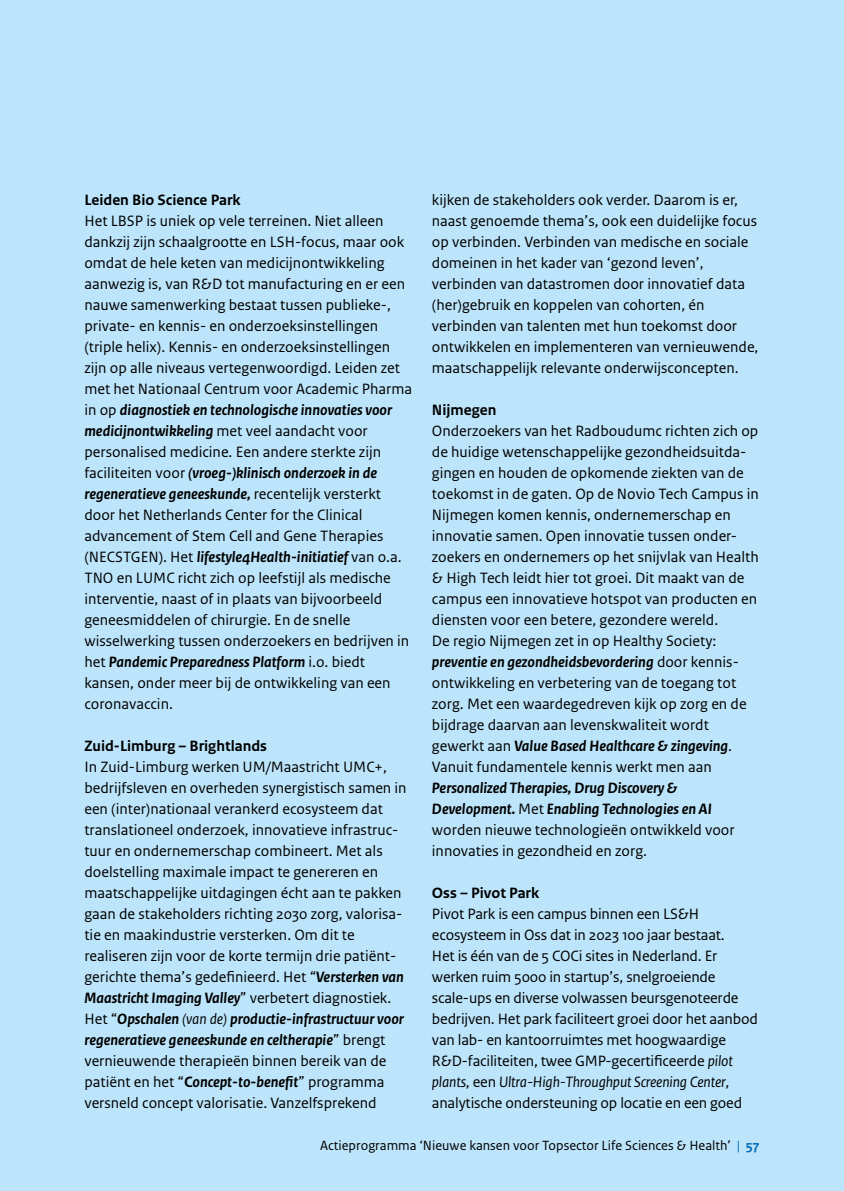
<style>
.page{position:relative;width:844px;height:1191px;background:#fff}
.page>*{position:absolute;margin:0;border:0;box-sizing:border-box;transform-origin:0 0}
._10_RO_Broodtekst_Sa{font:15.75px/21px "Rijksoverheid Sans Text";color:#000}
._06_RO_Subalineakop{font:700 15.75px "Rijksoverheid Sans Text";color:#000}
.t1{font:14px "Rijksoverheid Sans Text";color:#000}
.s1{font-weight:700;font-style:italic}
.s2{font-style:italic}
.s3{font-weight:700}
.s4{color:#0069b3}
.s5{font-weight:700;color:#0069b3}
</style>
<div class="page">
<div style="left:0;top:0;width:843px;height:1191px;background:#bce4fa"></div>
<p class="_06_RO_Subalineakop" style="left:84px;top:191px;width:158px">Leiden Bio Science Park</p>
<p class="_10_RO_Broodtekst_Sa" style="left:84px;top:210px;width:329px">Het LBSP is uniek op vele terreinen. Niet alleen dankzij zijn schaalgrootte en LSH-focus, maar ook omdat de hele keten van medicijnontwikkeling aanwezig is, van R&amp;D tot manufacturing en er een nauwe samenwerking bestaat tussen publieke-, private- en kennis- en onderzoeksinstellingen (triple helix). Kennis- en onderzoeksinstellingen zijn op alle niveaus vertegenwoordigd. Leiden zet met het Nationaal Centrum voor Academic Pharma in op <span class="s1">diagnostiek en technologische innovaties voor medicijnontwikkeling</span> met veel aandacht voor personalised medicine. Een andere sterkte zijn faciliteiten voor <span class="s1">(vroeg-)klinisch onderzoek in de regeneratieve geneeskunde,</span> recentelijk versterkt door het Netherlands Center for the Clinical advancement of Stem Cell and Gene Therapies (NECSTGEN). Het <span class="s1">lifestyle4Health-initiatief</span> van o.a.<br>TNO en LUMC richt zich op leefstijl als medische interventie, naast of in plaats van bijvoorbeeld geneesmiddelen of chirurgie. En de snelle wisselwerking tussen onderzoekers en bedrijven in het <span class="s1">Pandemic Preparedness Platform</span> i.o. biedt kansen, onder meer bij de ontwikkeling van een coronavaccin.</p>
<p class="_06_RO_Subalineakop" style="left:84px;top:737px;width:184px">Zuid-Limburg – Brightlands</p>
<p class="_10_RO_Broodtekst_Sa" style="left:84px;top:756px;width:324px">In Zuid-Limburg werken UM/Maastricht UMC+, bedrijfsleven en overheden synergistisch samen in een (inter)nationaal verankerd ecosysteem dat translationeel onderzoek, innovatieve infrastruc&shy;tuur en ondernemerschap combineert. Met als doelstelling maximale impact te genereren en maatschappelijke uitdagingen écht aan te pakken gaan de stakeholders richting 2030 zorg, valorisa&shy;tie en maakindustrie versterken. Om dit te realiseren zijn voor de korte termijn drie patiënt&shy;gerichte thema’s gedefinieerd. Het “<span class="s1">Versterken van Maastricht Imaging Valley</span>” verbetert diagnostiek.<br>Het “<span class="s1">Opschalen</span> <span class="s2">(van de)</span> <span class="s1">productie-infrastructuur voor regeneratieve geneeskunde en celtherapie</span>” brengt vernieuwende therapieën binnen bereik van de patiënt en het “<span class="s3">C</span><span class="s1">oncept-to-benefit</span>” programma versneld concept valorisatie. Vanzelfsprekend</p>
<p class="_10_RO_Broodtekst_Sa" style="left:432px;top:189px;width:328px">kijken de stakeholders ook verder. Daarom is er, naast genoemde thema’s, ook een duidelijke focus op verbinden. Verbinden van medische en sociale domeinen in het kader van ‘gezond leven’, verbinden van datastromen door innovatief data (her)gebruik en koppelen van cohorten, én verbinden van talenten met hun toekomst door ontwikkelen en implementeren van vernieuwende, maatschappelijk relevante onderwijsconcepten.</p>
<p class="_06_RO_Subalineakop" style="left:432px;top:401px;width:66px">Nijmegen</p>
<p class="_10_RO_Broodtekst_Sa" style="left:432px;top:420px;width:328px">Onderzoekers van het Radboudumc richten zich op de huidige wetenschappelijke gezondheidsuitda&shy;gingen en houden de opkomende ziekten van de toekomst in de gaten. Op de Novio Tech Campus in Nijmegen komen kennis, ondernemerschap en innovatie samen. Open innovatie tussen onder&shy;zoekers en ondernemers op het snijvlak van Health &amp; High Tech leidt hier tot groei. Dit maakt van de campus een innovatieve hotspot van producten en diensten voor een betere, gezondere wereld.<br>De regio Nijmegen zet in op Healthy Society: <span class="s1">preventie en gezondheidsbevordering</span> door kennis&shy;ontwikkeling en verbetering van de toegang tot zorg. Met een waardegedreven kijk op zorg en de bijdrage daarvan aan levenskwaliteit wordt gewerkt aan <span class="s1">Value Based Healthcare &amp; zingeving</span>.<br>Vanuit fundamentele kennis werkt men aan <span class="s1">Personalized Therapies, Drug Discovery &amp; Development.</span> Met <span class="s1">Enabling Technologies en AI </span>worden nieuwe technologieën ontwikkeld voor innovaties in gezondheid en zorg.</p>
<p class="_06_RO_Subalineakop" style="left:432px;top:884px;width:109px">Oss – Pivot Park</p>
<p class="_10_RO_Broodtekst_Sa" style="left:432px;top:903px;width:327px">Pivot Park is een campus binnen een LS&amp;H ecosysteem in Oss dat in 2023 100 jaar bestaat.<br>Het is één van de 5 COCi sites in Nederland. Er werken ruim 5000 in startup’s, snelgroeiende scale-ups en diverse volwassen beursgenoteerde bedrijven. Het park faciliteert groei door het aanbod van lab- en kantoorruimtes met hoogwaardige R&amp;D-faciliteiten, twee GMP-gecertificeerde <span class="s2">pilot plants</span>, een <span class="s2">Ultra-High-Throughput Screening Center</span>, analytische ondersteuning op locatie en een goed</p>
<p class="t1" style="left:320px;top:1137px;width:441px">Actieprogramma ‘Nieuwe kansen voor Topsector Life Sciences &amp; Health’ <span class="s4">|</span> <span class="s5">57</span></p>
</div>
